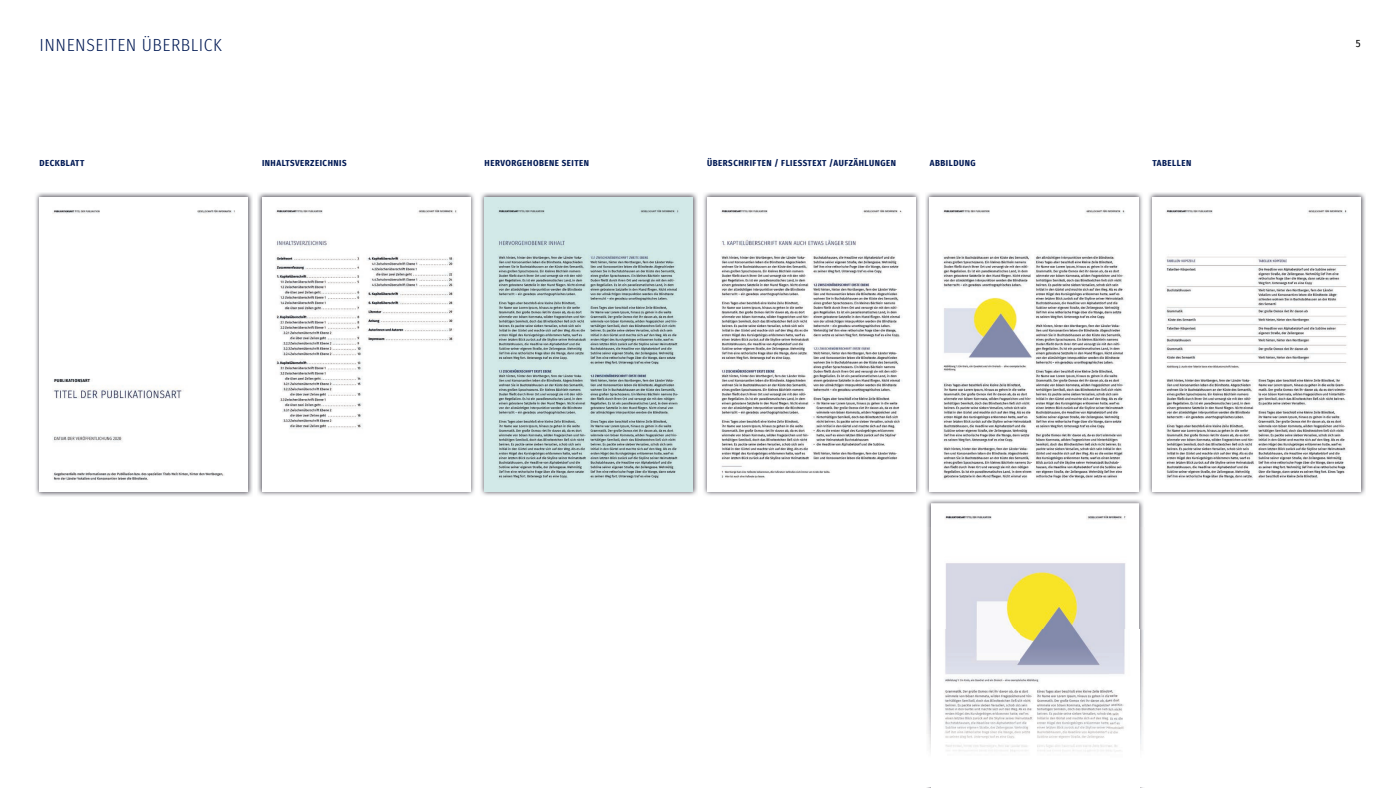
<style>
.page{position:relative;width:1400px;height:788px;background:#fff}
.page>*{position:absolute;margin:0;border:0;box-sizing:border-box;transform-origin:0 0}
.t1{font:300 17.5px "Fira Sans Condensed";letter-spacing:.03em;color:#001954}
.t2{font:10.5px "Fira Sans Condensed";color:#000001}
.t3{font:700 8.75px "Fira Sans Condensed";letter-spacing:.06em;color:#001954}
</style>
<div class="page">
<img style="left:480px;top:192px;width:218px;height:304px">
<img style="left:485px;top:197px;width:208px;height:294px">
<img style="left:925px;top:192px;width:218px;height:304px">
<img style="left:930px;top:197px;width:208px;height:294px">
<img style="left:703px;top:192px;width:217px;height:304px">
<img style="left:707px;top:197px;width:208px;height:294px">
<img style="left:1148px;top:192px;width:218px;height:304px">
<img style="left:1153px;top:197px;width:208px;height:294px">
<img style="left:926px;top:499px;width:218px;height:28px">
<img style="left:927px;top:527px;width:4px;height:102px">
<img style="left:1139px;top:527px;width:4px;height:102px">
<img style="left:931px;top:503px;width:208px;height:126px">
<img style="left:257px;top:192px;width:218px;height:304px">
<img style="left:262px;top:197px;width:208px;height:294px">
<img style="left:35px;top:192px;width:218px;height:304px">
<img style="left:39px;top:197px;width:209px;height:294px">
<img style="left:926px;top:629px;width:218px;height:122px">
<img style="left:931px;top:629px;width:208px;height:123px">
<h1 class="t1" style="left:39px;top:33px;width:184px">INNENSEITEN ÜBERBLICK</h1>
<p class="t3" style="left:39px;top:156px;width:46px">DECKBLATT</p>
<p class="t3" style="left:262px;top:156px;width:86px">INHALTSVERZEICHNIS</p>
<p class="t3" style="left:485px;top:156px;width:106px">HERVORGEHOBENE SEITEN</p>
<p class="t3" style="left:707px;top:156px;width:190px">ÜBERSCHRIFTEN / FLIESSTEXT /AUFZÄHLUNGEN</p>
<p class="t3" style="left:930px;top:156px;width:47px">ABBILDUNG</p>
<p class="t3" style="left:1152px;top:156px;width:40px">TABELLEN</p>
<p class="t2" style="left:1356px;top:36px;width:6px">5</p>
</div>
